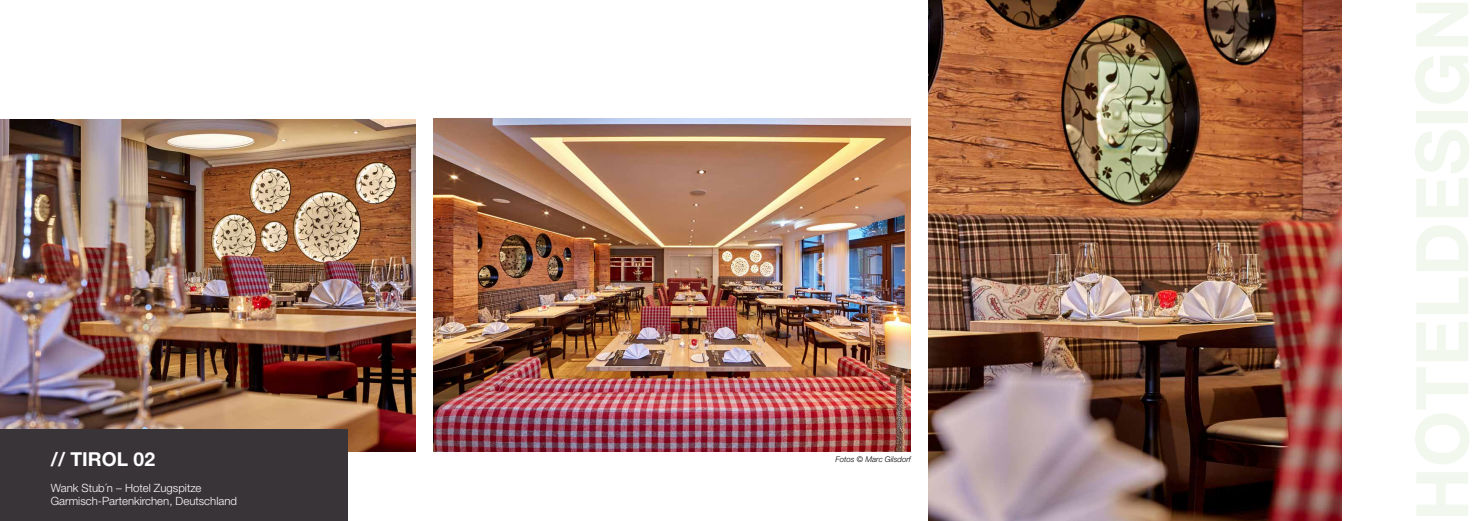
<style>
.page{position:relative;width:1474px;height:521px;background:#fff}
.page>*{position:absolute;margin:0;border:0;box-sizing:border-box;transform-origin:0 0}
.t1{font:700 19.25px "Helvetica Neue LT Std";color:#fff}
.t2{font:300 11.38px/13.7px "Helvetica Neue LT Std";color:#fff}
.t3{font:italic 300 7.88px "Helvetica Neue LT Std";color:#000}
</style>
<div class="page">
<img style="left:0;top:120px;width:416px;height:331px">
<img style="left:433px;top:119px;width:477px;height:332px">
<img style="left:928px;top:0;width:413px;height:521px">
<div style="left:0;top:429px;width:347px;height:92px;background:#393438"></div>
<h1 class="t1" style="left:51px;top:447px;width:106px">// TIROL 02</h1>
<p class="t2" style="left:51px;top:481px;width:188px">Wank Stub´n – Hotel Zugspitze<br>Garmisch-Partenkirchen, Deutschland</p>
<p class="t3" style="left:835px;top:454px;width:77px">Fotos © Marc Gilsdorf</p>
</div>
